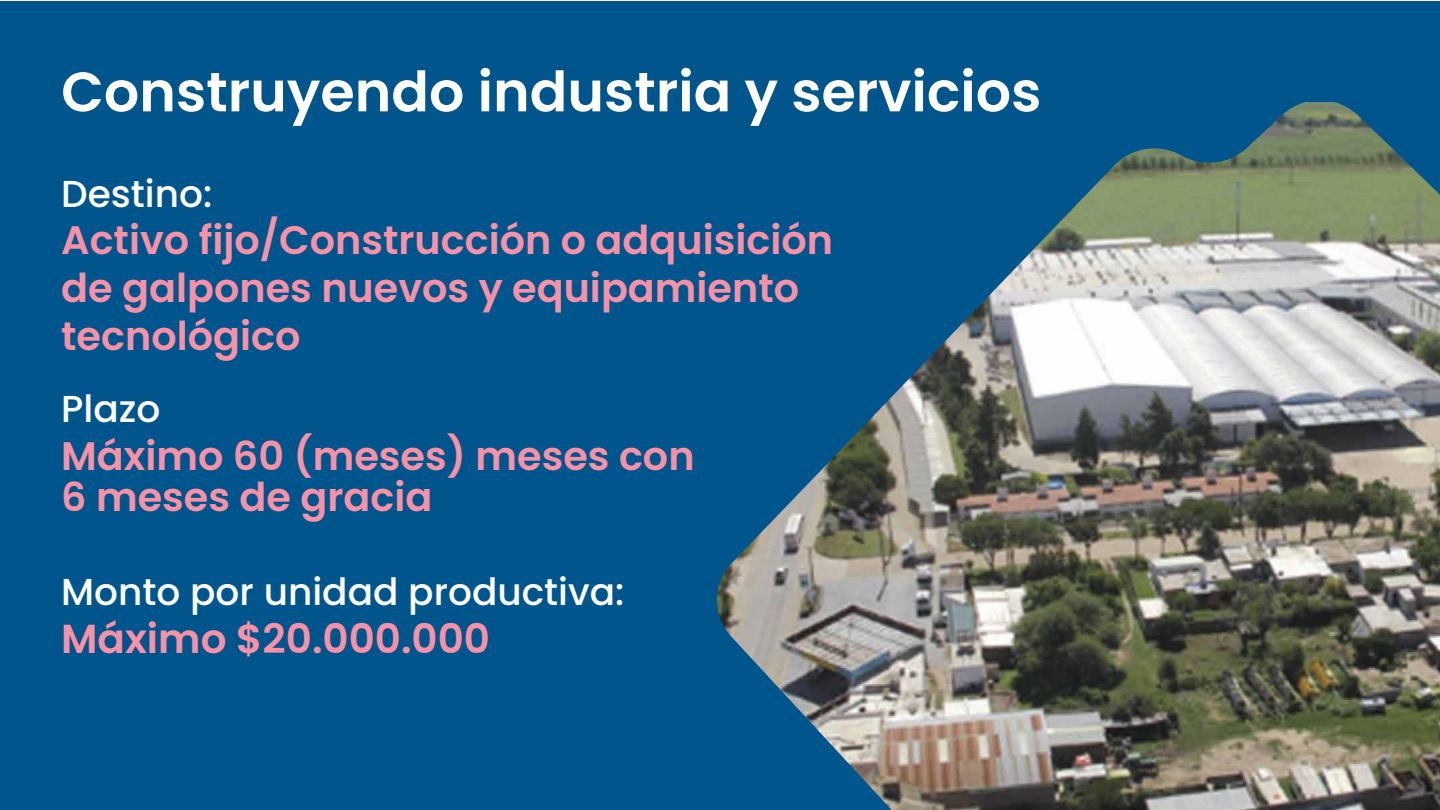
<style>
.page{position:relative;width:1440px;height:810px;background:#fff}
.page>*{position:absolute;margin:0;border:0;box-sizing:border-box;transform-origin:0 0}
.t1{font:600 55.5px "Poppins";color:#fff}
.t2{font:600 40.5px "Poppins";color:#f891a5}
.t3{font:600 39.75px/47.7px "Poppins";color:#f891a5}
.t4{font:500 37.5px "Poppins";color:#fff}
</style>
<div class="page">
<div style="left:0;top:1px;width:1440px;height:809px;background:#00558c"></div>
<img style="left:716px;top:102px;width:724px;height:708px">
<h1 class="t1" style="left:61px;top:60px;width:982px">Construyendo industria y servicios</h1>
<p class="t4" style="left:61px;top:172px;width:153px">Destino:</p>
<p class="t3" style="left:61px;top:217px;width:773px">Activo fijo/Construcción o adquisición de galpones nuevos y equipamiento tecnológico</p>
<p class="t4" style="left:61px;top:387px;width:101px">Plazo</p>
<p class="t3" style="left:61px;top:435px;width:635px;line-height:41px">Máximo 60 (meses) meses con<br>6 meses de gracia</p>
<p class="t4" style="left:61px;top:570px;width:565px">Monto por unidad productiva:</p>
<p class="t2" style="left:61px;top:616px;width:430px">Máximo $20.000.000</p>
</div>
